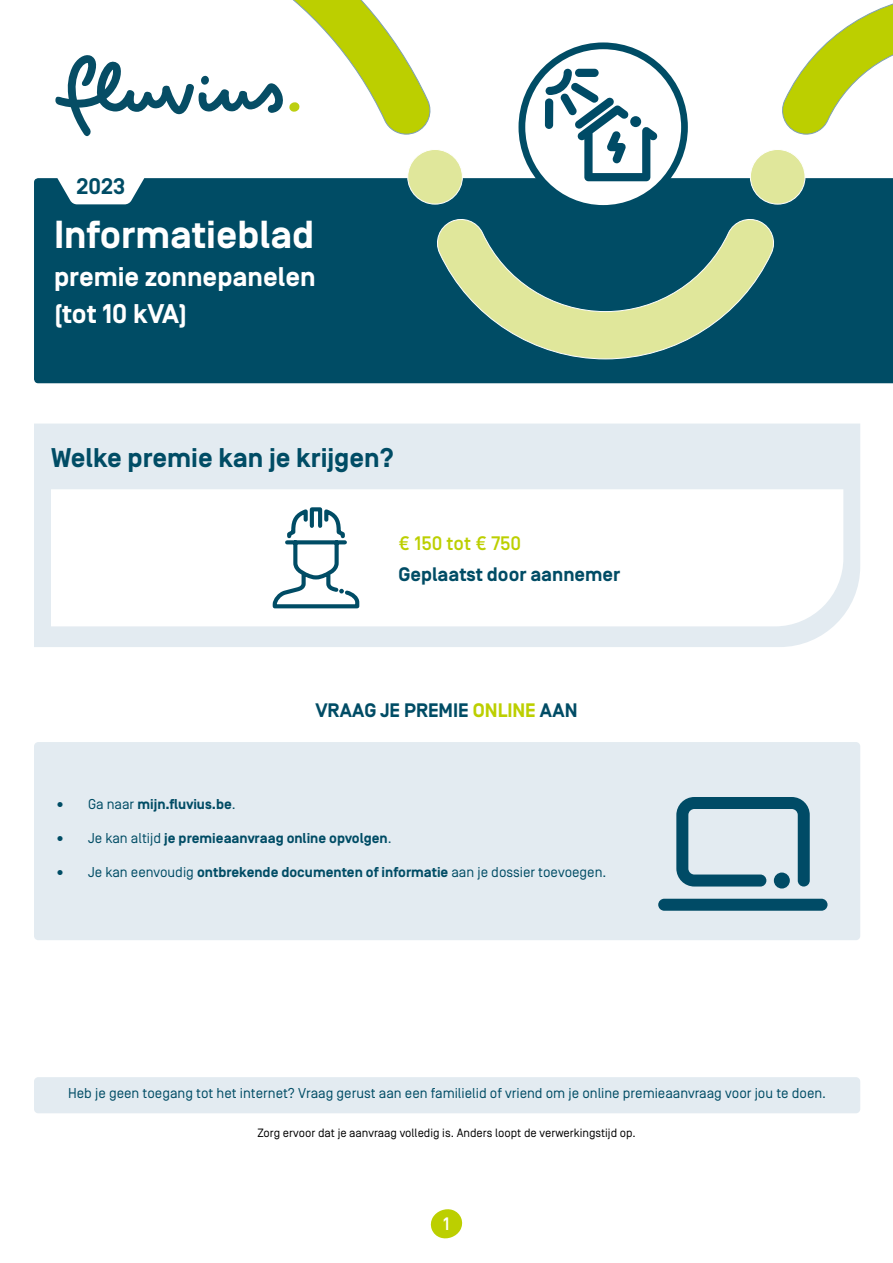
<style>
.page{position:relative;width:893px;height:1263px;background:#fff}
.page>*{position:absolute;margin:0;border:0;box-sizing:border-box;transform-origin:0 0}
.t1{font:700 39px "Simplon Norm";color:#fff}
.t2{font:700 27px/37.5px "Simplon Norm";color:#fff}
.t3{font:700 27px "Simplon Norm";color:#004c65}
.t4{font:700 22.5px "Simplon Norm";color:#004c65}
.t5{font:700 19.5px "Simplon Norm";color:#004c65}
.t6{font:500 19.5px "Simplon Norm";color:#bccf00}
.t7{font:500 18px "Simplon Norm";color:#fff}
.t8{font:14.25px "Simplon Norm";color:#004c65}
.t9{font:700 14.25px "Simplon Norm";color:#004c65}
.t10{font:12px "Simplon Norm";color:#000}
.s1{color:#bccf00}
.s2{font-weight:400;font-size:15px}
.s3{font-weight:400}
.s4{font-size:15px}
.s5{font-weight:700}
</style>
<div class="page">
<div style="left:34px;top:178px;width:859px;height:205px;background:#004c65"></div>
<div style="left:750px;top:149px;width:55px;height:55px;background:#e0e79b;border:1px solid #fff;border-radius:50%"></div>
<svg style="left:434px;top:216px;width:343px;height:143px;background:#58897b"></svg>
<svg style="left:782px;top:3px;width:111px;height:132px"></svg>
<svg style="left:55px;top:0;width:376px;height:137px"></svg>
<div style="left:408px;top:149px;width:55px;height:55px;background:#e0e79b;border:1px solid #fff;border-radius:50%"></div>
<svg style="left:522px;top:46px;width:162px;height:162px"></svg>
<div style="left:545px;top:98px;width:8px;height:31px;background:#004b66;border-radius:4px"></div>
<svg style="left:546px;top:69px;width:112px;height:112px"></svg>
<div style="left:518px;top:42px;width:170px;height:170px;border:7px solid #004c65;border-radius:50%"></div>
<div style="left:34px;top:1077px;width:826px;height:36px;background:#e3ebf1;border-radius:4px"></div>
<div style="left:34px;top:423px;width:826px;height:224px;background:#e3ebf1"></div>
<svg style="left:51px;top:489px;width:792px;height:137px"></svg>
<svg style="left:271px;top:505px;width:90px;height:105px"></svg>
<div style="left:34px;top:742px;width:826px;height:198px;background:#e3ebf1;border-radius:4px"></div>
<div style="left:658px;top:899px;width:169px;height:12px;background:#004b66;border-radius:6px"></div>
<svg style="left:676px;top:797px;width:134px;height:89px"></svg>
<div style="left:774px;top:872px;width:16px;height:16px;background:#004b66;border-radius:50%"></div>
<svg style="left:430px;top:1209px;width:33px;height:30px"></svg>
<h3 class="t4" style="left:77px;top:174px;width:50px">2023</h3>
<h1 class="t1" style="left:54px;top:214px;width:262px">Informatieblad</h1>
<h2 class="t2" style="left:54px;top:259px;width:263px">premie zonnepanelen (tot 10 kVA)</h2>
<h2 class="t3" style="left:51px;top:443px;width:344px">Welke premie kan je krijgen?</h2>
<h3 class="t6" style="left:398px;top:533px;width:124px">€ 150 tot € 750</h3>
<h3 class="t5" style="left:398px;top:564px;width:223px">Geplaatst door aannemer</h3>
<h3 class="t5" style="left:315px;top:700px;width:264px">VRAAG JE PREMIE <span class="s1">ONLINE</span> AAN</h3>
<p class="t9" style="left:54px;top:796px;width:183px"><span class="s2">•</span> <span class="s3">Ga naar</span> mijn.fluvius.be<span class="s3">.</span></p>
<p class="t9" style="left:54px;top:830px;width:339px"><span class="s2">•</span> <span class="s3">Je kan altijd</span> je premieaanvraag online opvolgen<span class="s3">.</span></p>
<p class="t8" style="left:54px;top:864px;width:554px"><span class="s4">•</span> Je kan eenvoudig <span class="s5">ontbrekende documenten of informatie</span> aan je dossier toevoegen.</p>
<p class="t8" style="left:68px;top:1085px;width:759px">Heb je geen toegang tot het internet? Vraag gerust aan een familielid of vriend om je online premieaanvraag voor jou te doen.</p>
<p class="t10" style="left:257px;top:1126px;width:380px">Zorg ervoor dat je aanvraag volledig is. Anders loopt de verwerkingstijd op.</p>
<p class="t7" style="left:443px;top:1214px;width:8px">1</p>
</div>
